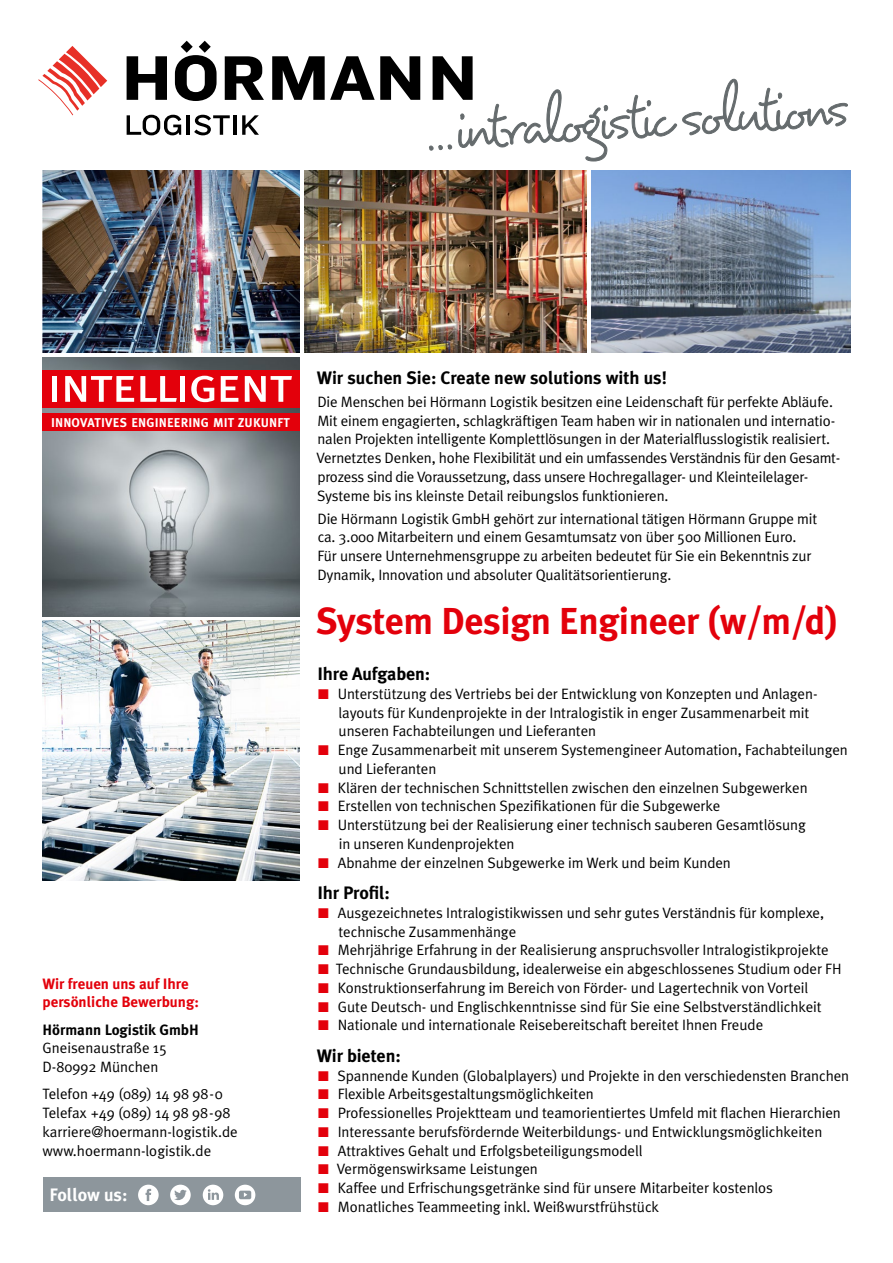
<style>
.page{position:relative;width:893px;height:1263px;background:#fff}
.page>*{position:absolute;margin:0;border:0;box-sizing:border-box;transform-origin:0 0}
.t1{font:48.9px "Meta Plus Book Caps";letter-spacing:-.03em;color:#fff;scale:1.07 1}
.t2{font:700 37.5px "Meta Plus";letter-spacing:-.01em;color:#e3000b}
.t3{font:700 18px "Meta Plus";color:#000}
.t4{font:700 18px "Meta Plus";color:#fff}
.t5{font:15px/18.8px "Meta Plus Normal";letter-spacing:-.005em;color:#000}
.t6{font:700 15px/18.8px "Meta Plus";color:#e3000b}
.t7{font:700 15px "Meta Plus";color:#000}
.t8{font:12.75px "Meta Plus Bold Caps";letter-spacing:.01em;color:#fff}
</style>
<div class="page">
<img style="left:43px;top:621px;width:257px;height:259px">
<img style="left:304px;top:170px;width:283px;height:183px">
<img style="left:43px;top:170px;width:257px;height:183px">
<svg style="left:127px;top:115px;width:54px;height:20px"></svg>
<hr style="left:186px;top:115px;width:4px;height:20px;background:#000">
<svg style="left:194px;top:115px;width:36px;height:20px"></svg>
<hr style="left:233px;top:115px;width:3px;height:20px;background:#000">
<svg style="left:242px;top:115px;width:17px;height:20px"></svg>
<svg style="left:38px;top:46px;width:69px;height:69px"></svg>
<svg style="left:127px;top:56px;width:40px;height:44px"></svg>
<svg style="left:272px;top:56px;width:148px;height:44px"></svg>
<svg style="left:175px;top:41px;width:42px;height:60px"></svg>
<svg style="left:225px;top:56px;width:39px;height:44px"></svg>
<img style="left:43px;top:357px;width:257px;height:260px">
<div style="left:43px;top:413px;width:257px;height:17px;background:#e3000b"></div>
<div style="left:43px;top:370px;width:257px;height:37px;background:#e3000b"></div>
<img style="left:591px;top:170px;width:259px;height:183px">
<svg style="left:429px;top:56px;width:419px;height:105px"></svg>
<div style="left:43px;top:1178px;width:257px;height:34px;background:#8d969c"></div>
<div style="left:138px;top:1185px;width:21px;height:20px;background:#fff;border-radius:50%"></div>
<svg style="left:146px;top:1189px;width:5px;height:12px"></svg>
<div style="left:203px;top:1185px;width:20px;height:20px;background:#fff;border-radius:50%"></div>
<svg style="left:208px;top:1189px;width:11px;height:11px"></svg>
<svg style="left:235px;top:1185px;width:20px;height:20px"></svg>
<svg style="left:239px;top:1191px;width:12px;height:8px"></svg>
<div style="left:170px;top:1185px;width:21px;height:20px;background:#fff;border-radius:50%"></div>
<svg style="left:174px;top:1190px;width:13px;height:10px"></svg>
<h1 class="t1" style="left:48px;top:356px;width:231px">intelligent</h1>
<p class="t8" style="left:51px;top:415px;width:240px">INNOVATIVES ENGINEERING MIT ZUKUNFT</p>
<p class="t6" style="left:43px;top:974px;width:158px">Wir freuen uns auf Ihre persönliche Bewerbung:</p>
<p class="t7" style="left:43px;top:1021px;width:158px">Hörmann Logistik GmbH</p>
<p class="t5" style="left:43px;top:1038px;width:126px">Gneisenaustraße 15<br>D-80992 München</p>
<p class="t5" style="left:43px;top:1084px;width:197px">Telefon +49 (089) 14 98 98-0<br>Telefax +49 (089) 14 98 98-98 karriere@hoermann-logistik.de www.hoermann-logistik.de</p>
<p class="t4" style="left:50px;top:1185px;width:80px">Follow us:</p>
<p class="t3" style="left:317px;top:367px;width:352px">Wir suchen Sie: Create new solutions with us!</p>
<p class="t5" style="left:316px;top:392px;width:525px">Die Menschen bei Hörmann Logistik besitzen eine Leidenschaft für perfekte Abläufe.<br>Mit einem engagierten, schlagkräftigen Team haben wir in nationalen und internatio&shy;nalen Projekten intelligente Komplettlösungen in der Materialflusslogistik realisiert.<br>Vernetztes Denken, hohe Flexibilität und ein umfassendes Verständnis für den Gesamt&shy;prozess sind die Voraussetzung, dass unsere Hochregallager- und Kleinteilelager-Systeme bis ins kleinste Detail reibungslos funktionieren.</p>
<p class="t5" style="left:317px;top:509px;width:501px">Die Hörmann Logistik GmbH gehört zur international tätigen Hörmann Gruppe mit ca. 3.000 Mitarbeitern und einem Gesamtumsatz von über 500 Millionen Euro.<br>Für unsere Unternehmensgruppe zu arbeiten bedeutet für Sie ein Bekenntnis zur Dynamik, Innovation und absoluter Qualitätsorientierung.</p>
<h2 class="t2" style="left:316px;top:599px;width:523px">System Design Engineer (w/m/d)</h2>
<p class="t3" style="left:317px;top:663px;width:114px">Ihre Aufgaben:</p>
<p class="t5" style="left:338px;top:684px;width:512px">Unterstützung des Vertriebs bei der Entwicklung von Konzepten und Anlagen&shy;layouts für Kundenprojekte in der Intralogistik in enger Zusammenarbeit mit unseren Fachabteilungen und Lieferanten<br>Enge Zusammenarbeit mit unserem Systemengineer Automation, Fachabteilungen und Lieferanten<br>Klären der technischen Schnittstellen zwischen den einzelnen Subgewerken Erstellen von technischen Spezifikationen für die Subgewerke<br>Unterstützung bei der Realisierung einer technisch sauberen Gesamtlösung<br>in unseren Kundenprojekten<br>Abnahme der einzelnen Subgewerke im Werk und beim Kunden</p>
<p class="t3" style="left:317px;top:882px;width:74px">Ihr Profil:</p>
<p class="t5" style="left:336px;top:903px;width:507px">Ausgezeichnetes Intralogistikwissen und sehr gutes Verständnis für komplexe, technische Zusammenhänge<br>Mehrjährige Erfahrung in der Realisierung anspruchsvoller Intralogistikprojekte Technische Grundausbildung, idealerweise ein abgeschlossenes Studium oder FH Konstruktionserfahrung im Bereich von Förder- und Lagertechnik von Vorteil<br>Gute Deutsch- und Englischkenntnisse sind für Sie eine Selbstverständlichkeit Nationale und internationale Reisebereitschaft bereitet Ihnen Freude</p>
<p class="t3" style="left:317px;top:1045px;width:85px">Wir bieten:</p>
<p class="t5" style="left:337px;top:1066px;width:514px">Spannende Kunden (Globalplayers) und Projekte in den verschiedensten Branchen Flexible Arbeitsgestaltungsmöglichkeiten<br>Professionelles Projektteam und teamorientiertes Umfeld mit flachen Hierarchien Interessante berufsfördernde Weiterbildungs- und Entwicklungsmöglichkeiten Attraktives Gehalt und Erfolgsbeteiligungsmodell<br>Vermögenswirksame Leistungen<br>Kaffee und Erfrischungsgetränke sind für unsere Mitarbeiter kostenlos Monatliches Teammeeting inkl. Weißwurstfrühstück</p>
</div>
